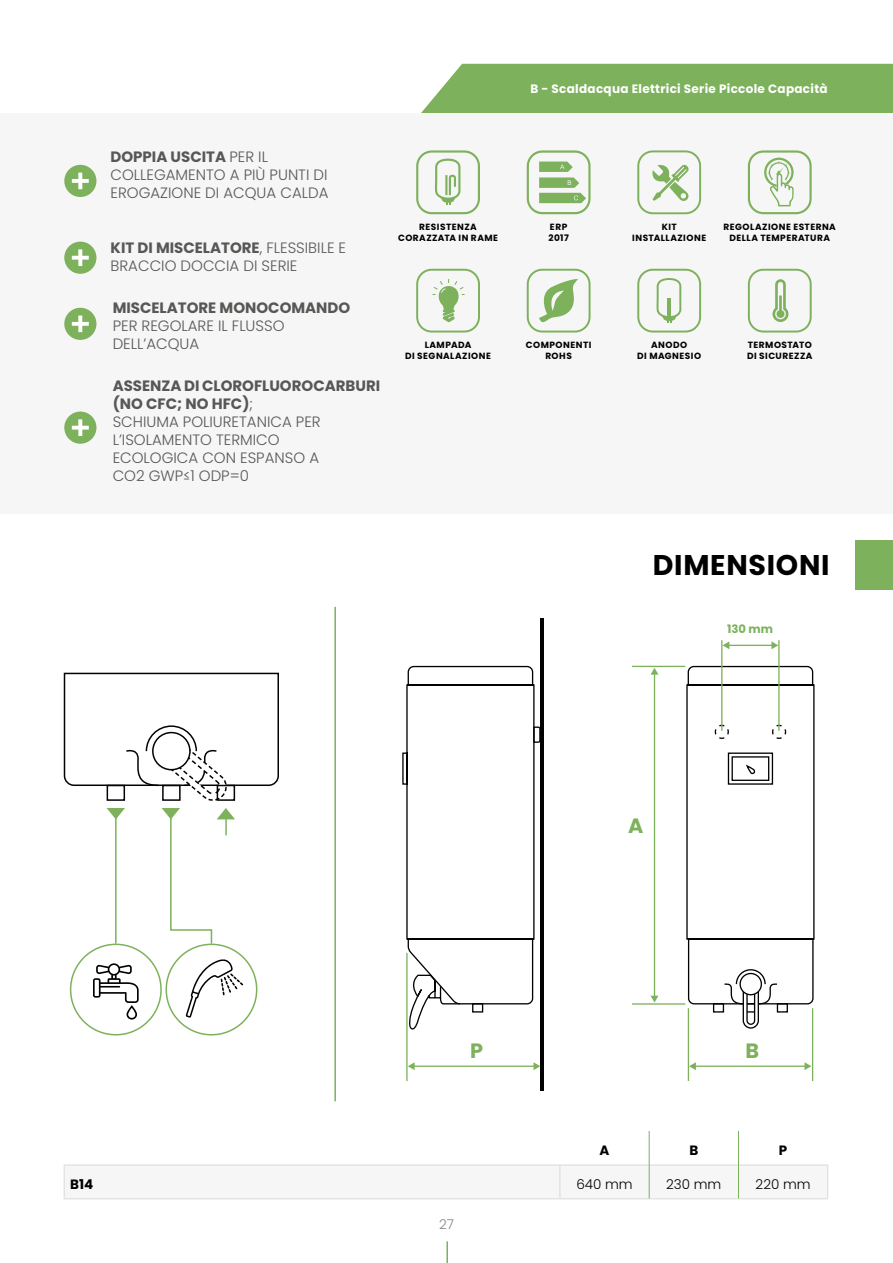
<style>
.page{position:relative;width:893px;height:1263px;background:#fff}
.page>*{position:absolute;margin:0;border:0;box-sizing:border-box;transform-origin:0 0}
.t1{font:700 28.5px "Poppins";letter-spacing:.025em;color:#000}
.t2{font:700 20.7px "Poppins";color:#7db15c}
.t3{font:300 15px/18px "Poppins";color:#575756}
.t4{font:700 15px "Poppins";color:#575756}
.t5{font:300 13.5px "Poppins";color:#000}
.t6{font:700 13.5px "Poppins";color:#000}
.t7{font:300 13.5px "Poppins";color:#878787}
.t8{font:700 12.15px "Poppins";letter-spacing:.025em;color:#fff}
.t9{font:700 11.55px "Poppins";color:#7db15c}
.t10{font:700 9px/10.8px "Poppins";letter-spacing:.055em;color:#000;text-align:center}
.s1{font-weight:700}
</style>
<div class="page">
<hr style="left:446px;top:1241px;width:2px;height:22px;background:#7db15c">
<div style="left:421px;top:64px;width:472px;height:49px;background:#7db15c"></div>
<div style="left:0;top:113px;width:893px;height:401px;background:#f6f6f6"></div>
<div style="left:65px;top:1165px;width:762px;height:33px;background:#f6f6f6"></div>
<hr style="left:64px;top:1164px;width:496px;height:1px;background:#dadada">
<hr style="left:64px;top:1165px;width:1px;height:33px;background:#dadada">
<hr style="left:560px;top:1164px;width:89px;height:1px;background:#dadada">
<hr style="left:650px;top:1164px;width:88px;height:1px;background:#dadada">
<hr style="left:739px;top:1164px;width:89px;height:1px;background:#dadada">
<hr style="left:827px;top:1165px;width:1px;height:33px;background:#dadada">
<hr style="left:64px;top:1198px;width:496px;height:1px;background:#dadada">
<hr style="left:560px;top:1198px;width:89px;height:1px;background:#dadada">
<hr style="left:649px;top:1198px;width:89px;height:1px;background:#dadada">
<hr style="left:738px;top:1198px;width:90px;height:1px;background:#dadada">
<hr style="left:649px;top:1131px;width:1px;height:34px;background:#7db15c">
<hr style="left:738px;top:1131px;width:1px;height:34px;background:#7db15c">
<hr style="left:649px;top:1165px;width:1px;height:33px;background:#7db15c">
<hr style="left:738px;top:1165px;width:1px;height:33px;background:#7db15c">
<hr style="left:559px;top:1165px;width:1px;height:33px;background:#dadada">
<div style="left:64px;top:165px;width:32px;height:32px;background:#7db15c;border-radius:50%"></div>
<svg style="left:72px;top:173px;width:17px;height:16px"></svg>
<div style="left:64px;top:242px;width:32px;height:32px;background:#7db15c;border-radius:50%"></div>
<svg style="left:72px;top:249px;width:17px;height:17px"></svg>
<div style="left:64px;top:308px;width:32px;height:32px;background:#7db15c;border-radius:50%"></div>
<svg style="left:72px;top:315px;width:17px;height:17px"></svg>
<div style="left:64px;top:412px;width:32px;height:32px;background:#7db15c;border-radius:50%"></div>
<svg style="left:72px;top:419px;width:17px;height:17px"></svg>
<svg style="left:637px;top:269px;width:64px;height:63px"></svg>
<svg style="left:527px;top:269px;width:63px;height:63px"></svg>
<svg style="left:416px;top:150px;width:64px;height:64px"></svg>
<svg style="left:748px;top:269px;width:64px;height:63px"></svg>
<svg style="left:416px;top:269px;width:64px;height:63px"></svg>
<svg style="left:527px;top:150px;width:63px;height:64px"></svg>
<svg style="left:637px;top:150px;width:64px;height:64px"></svg>
<svg style="left:748px;top:150px;width:64px;height:64px"></svg>
<div style="left:472px;top:1003px;width:11px;height:9px;border:1px solid #020203"></div>
<hr style="left:540px;top:618px;width:4px;height:472px;background:#020203">
<svg style="left:535px;top:726px;width:5px;height:17px"></svg>
<svg style="left:402px;top:665px;width:133px;height:340px"></svg>
<svg style="left:408px;top:973px;width:53px;height:57px"></svg>
<svg style="left:686px;top:665px;width:129px;height:364px"></svg>
<div style="left:740px;top:973px;width:21px;height:22px;background:#fff;border-radius:50%"></div>
<div style="left:739px;top:973px;width:23px;height:22px;border:1px solid #020203;border-radius:50%"></div>
<hr style="left:654px;top:673px;width:1px;height:324px;background:#7db15c">
<svg style="left:650px;top:668px;width:8px;height:7px"></svg>
<svg style="left:650px;top:996px;width:8px;height:6px"></svg>
<hr style="left:632px;top:666px;width:53px;height:1px;background:#7db15c">
<hr style="left:632px;top:1003px;width:53px;height:2px;background:#7db15c">
<hr style="left:695px;top:1065px;width:111px;height:2px;background:#7db15c">
<svg style="left:689px;top:1062px;width:7px;height:8px"></svg>
<svg style="left:804px;top:1062px;width:7px;height:8px"></svg>
<hr style="left:728px;top:645px;width:45px;height:1px;background:#7db15c">
<svg style="left:722px;top:641px;width:7px;height:8px"></svg>
<svg style="left:771px;top:641px;width:7px;height:8px"></svg>
<hr style="left:413px;top:1065px;width:122px;height:2px;background:#7db15c">
<svg style="left:408px;top:1062px;width:7px;height:8px"></svg>
<svg style="left:533px;top:1062px;width:7px;height:8px"></svg>
<hr style="left:406px;top:953px;width:2px;height:128px;background:#7db15c">
<hr style="left:812px;top:1008px;width:1px;height:73px;background:#7db15c">
<hr style="left:688px;top:1008px;width:1px;height:73px;background:#7db15c">
<hr style="left:721px;top:640px;width:1px;height:91px;background:#7db15c">
<hr style="left:778px;top:640px;width:2px;height:91px;background:#7db15c">
<hr style="left:334px;top:607px;width:2px;height:494px;background:#7db15c">
<hr style="left:115px;top:810px;width:2px;height:133px;background:#7db15c">
<svg style="left:63px;top:672px;width:216px;height:129px"></svg>
<svg style="left:107px;top:808px;width:18px;height:11px"></svg>
<svg style="left:162px;top:808px;width:73px;height:135px"></svg>
<div style="left:70px;top:943px;width:92px;height:92px;border:2px solid #7db15c;border-radius:50%"></div>
<div style="left:165px;top:943px;width:92px;height:92px;border:2px solid #7db15c;border-radius:50%"></div>
<svg style="left:93px;top:963px;width:46px;height:57px"></svg>
<svg style="left:186px;top:959px;width:57px;height:58px"></svg>
<div style="left:855px;top:541px;width:38px;height:49px;background:#7db15c"></div>
<p class="t3" style="left:111px;top:148px;width:219px"><span class="s1">DOPPIA USCITA</span> PER IL<br>COLLEGAMENTO A PIÙ PUNTI DI<br>EROGAZIONE DI ACQUA CALDA</p>
<p class="t3" style="left:111px;top:239px;width:237px"><span class="s1">KIT DI MISCELATORE</span>, FLESSIBILE E<br>BRACCIO DOCCIA DI SERIE</p>
<p class="t4" style="left:113px;top:299px;width:239px">MISCELATORE MONOCOMANDO</p>
<p class="t3" style="left:113px;top:317px;width:173px">PER REGOLARE IL FLUSSO<br>DELL’ACQUA</p>
<p class="t3" style="left:113px;top:376px;width:269px"><span class="s1">ASSENZA DI CLOROFLUOROCARBURI (NO CFC; NO HFC)</span>;<br>SCHIUMA POLIURETANICA PER<br>L’ISOLAMENTO TERMICO<br>ECOLOGICA CON ESPANSO A<br>CO2 GWP≤1 ODP=0</p>
<p class="t10" style="left:398px;top:222px;width:101px">RESISTENZA<br>CORAZZATA IN RAME</p>
<p class="t10" style="left:405px;top:340px;width:87px">LAMPADA<br>DI SEGNALAZIONE</p>
<p class="t8" style="left:530px;top:81px;width:299px">B - Scaldacqua Elettrici Serie Piccole Capacità</p>
<p class="t10" style="left:548px;top:222px;width:22px;text-align:left">ERP<br>2017</p>
<p class="t10" style="left:632px;top:222px;width:76px">KIT<br>INSTALLAZIONE</p>
<p class="t10" style="left:724px;top:222px;width:114px">REGOLAZIONE ESTERNA<br>DELLA TEMPERATURA</p>
<p class="t10" style="left:526px;top:340px;width:67px">COMPONENTI<br>ROHS</p>
<p class="t10" style="left:637px;top:340px;width:65px">ANODO<br>DI MAGNESIO</p>
<p class="t10" style="left:747px;top:340px;width:67px;text-align:left">TERMOSTATO<br>DI SICUREZZA</p>
<h1 class="t1" style="left:653px;top:548px;width:178px">DIMENSIONI</h1>
<p class="t9" style="left:727px;top:622px;width:47px">130 mm</p>
<h2 class="t2" style="left:628px;top:814px;width:17px">A</h2>
<h2 class="t2" style="left:470px;top:1039px;width:14px">P</h2>
<h2 class="t2" style="left:745px;top:1039px;width:15px">B</h2>
<p class="t6" style="left:600px;top:1142px;width:11px">A</p>
<p class="t6" style="left:689px;top:1142px;width:10px">B</p>
<p class="t6" style="left:779px;top:1142px;width:10px">P</p>
<p class="t6" style="left:70px;top:1176px;width:25px">B14</p>
<p class="t5" style="left:576px;top:1176px;width:58px">640 mm</p>
<p class="t5" style="left:666px;top:1176px;width:57px">230 mm</p>
<p class="t5" style="left:756px;top:1176px;width:57px">220 mm</p>
<p class="t7" style="left:439px;top:1216px;width:16px">27</p>
</div>
